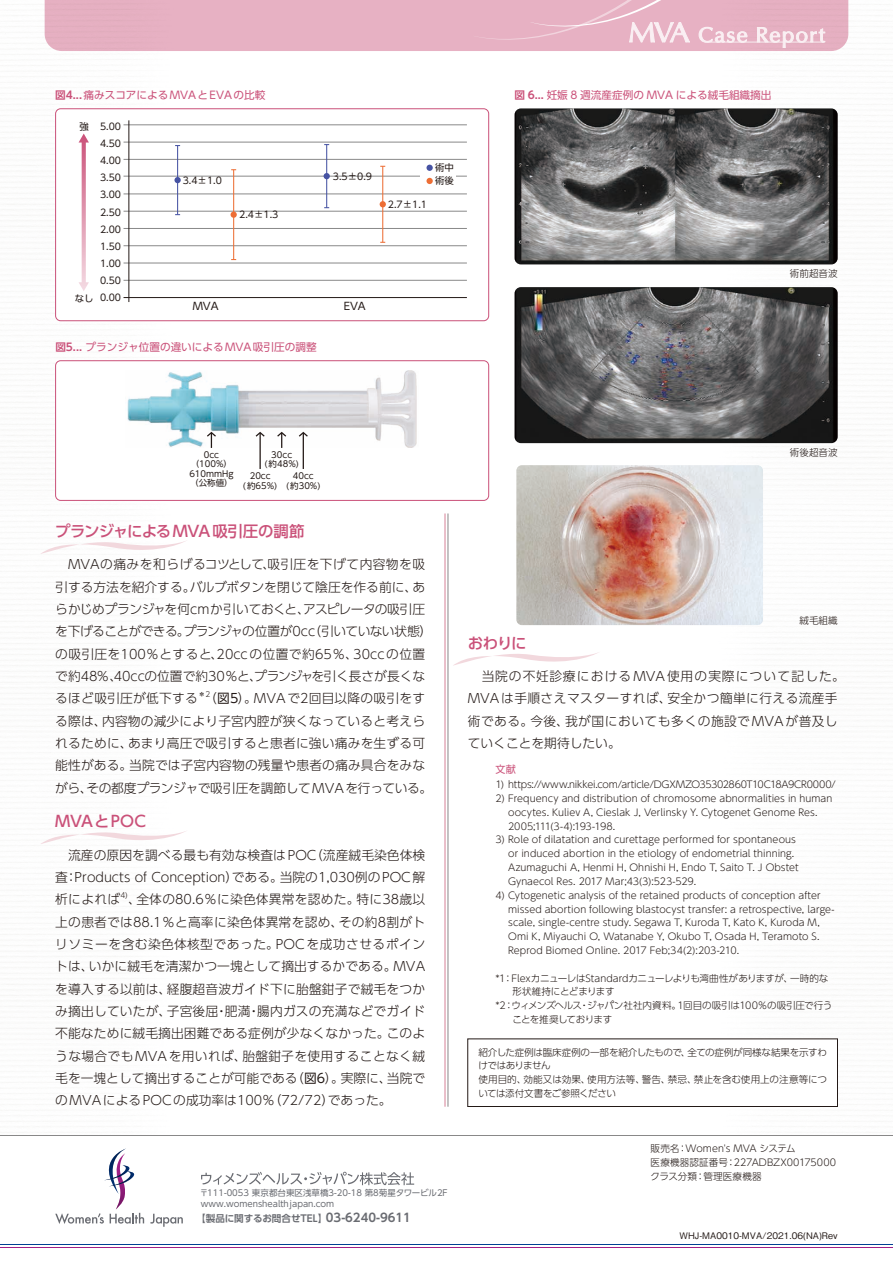
<style>
.page{position:relative;width:893px;height:1263px;background:#fff}
.page>*{position:absolute;margin:0;border:0;box-sizing:border-box;transform-origin:0 0}
.t1{font:500 15.45px "UD Shin Go Pro";letter-spacing:-.02em;color:#ca5179}
.t2{font:500 15.45px "UD Shin Go Pro";letter-spacing:.005em;color:#ca5179}
.t3{font:300 12.75px/22.4px "UD Shin Go Pro";letter-spacing:.005em;color:#231916}
.t4{font:300 12.75px/22.4px "UD Shin Go Pro";letter-spacing:.04em;color:#231916}
.t5{font:10.65px "UD Shin Go Pro";color:#ca5179}
.t6{font:10.35px "UD Shin Go Pro";color:#231916}
.t7{font:10.05px "UD Shin Go Pro";color:#ca5179}
.t8{font:300 9.6px/13.8px "UD Shin Go Pro";color:#231916}
.t9{font:300 9.6px/13.8px "UD Shin Go Pro";letter-spacing:-.02em;color:#231916}
.t10{font:300 9.6px "UD Shin Go Pro";letter-spacing:-.03em;color:#231916}
.t11{font:300 9.6px "UD Shin Go Pro";letter-spacing:-.025em;color:#231916}
.t12{font:700 9.6px "UD Shin Go Pro De";color:#6a6c72}
.t13{font:300 9.6px "UD Shin Go Pro";letter-spacing:-.06em;color:#231916}
.t14{font:9.45px/17.2px "UD Shin Go Pro";color:#231916;text-align:justify}
.t15{font:500 9px "Gothic BBB Pro";color:#231916}
.t16{font:8.55px/10.6px "UD Shin Go Pro";color:#6a6c72}
.t17{font:8.55px/9.6px "UD Shin Go Pro";color:#231916;text-align:center}
.t18{font:300 7.5px "UD Shin Go Pro";color:#231916}
.s1{font-family:"UD Shin Go Pro De";font-weight:700}
.s2{font-weight:400}
.s3{font-size:11.7px}
</style>
<div class="page">
<svg style="left:201px;top:1172px;width:213px;height:13px"></svg>
<svg style="left:55px;top:1148px;width:89px;height:76px"></svg>
<svg style="left:150px;top:1214px;width:33px;height:13px"></svg>
<div style="left:45px;top:0;width:803px;height:51px;background:#e7b1c3"></div>
<hr style="left:0;top:1135px;width:893px;height:1px;background:#898888">
<hr style="left:0;top:1244px;width:893px;height:1px;background:#004093">
<hr style="left:0;top:1247px;width:893px;height:1px;background:#a01f87">
<hr style="left:445px;top:513px;width:1px;height:594px;background:#d68097">
<hr style="left:448px;top:513px;width:1px;height:594px;background:#898888">
<div style="left:468px;top:1039px;width:370px;height:68px;border:1px solid #231916"></div>
<svg style="left:41px;top:541px;width:145px;height:13px"></svg>
<svg style="left:41px;top:831px;width:145px;height:13px"></svg>
<img style="left:514px;top:108px;width:324px;height:156px">
<img style="left:514px;top:287px;width:324px;height:156px">
<img style="left:516px;top:465px;width:247px;height:160px">
<svg style="left:444px;top:649px;width:155px;height:26px"></svg>
<div style="left:55px;top:360px;width:434px;height:141px;border:1px solid #ca5179;border-radius:5px"></div>
<img style="left:127px;top:370px;width:290px;height:77px">
<svg style="left:206px;top:431px;width:11px;height:17px"></svg>
<hr style="left:124px;top:176px;width:343px;height:1px;background:#898989">
<div style="left:421px;top:162px;width:35px;height:24px;background:#fff"></div>
<hr style="left:124px;top:228px;width:343px;height:1px;background:#898989">
<hr style="left:124px;top:245px;width:343px;height:1px;background:#898989">
<hr style="left:124px;top:263px;width:343px;height:1px;background:#898989">
<hr style="left:124px;top:280px;width:343px;height:1px;background:#898989">
<hr style="left:124px;top:297px;width:343px;height:1px;background:#231916">
<hr style="left:124px;top:211px;width:343px;height:1px;background:#898989">
<hr style="left:124px;top:194px;width:343px;height:1px;background:#898989">
<hr style="left:124px;top:159px;width:343px;height:1px;background:#898989">
<hr style="left:124px;top:142px;width:343px;height:1px;background:#898989">
<hr style="left:124px;top:125px;width:343px;height:1px;background:#898989">
<hr style="left:129px;top:120px;width:1px;height:182px;background:#231916">
<hr style="left:177px;top:146px;width:1px;height:69px;background:#4653a3">
<hr style="left:233px;top:170px;width:1px;height:90px;background:#ed6e35">
<hr style="left:382px;top:166px;width:1px;height:76px;background:#ed6e35">
<hr style="left:326px;top:145px;width:1px;height:63px;background:#4653a3">
<div style="left:174px;top:177px;width:7px;height:6px;background:#4653a3;border-radius:50%"></div>
<svg style="left:231px;top:212px;width:6px;height:6px"></svg>
<svg style="left:324px;top:173px;width:6px;height:6px"></svg>
<svg style="left:380px;top:201px;width:6px;height:6px"></svg>
<div style="left:426px;top:165px;width:7px;height:6px;background:#4653a3;border-radius:50%"></div>
<div style="left:426px;top:178px;width:7px;height:6px;background:#ed6e35;border-radius:50%"></div>
<svg style="left:79px;top:134px;width:10px;height:157px"></svg>
<div style="left:55px;top:108px;width:434px;height:213px;border:1px solid #ca5179;border-radius:5px"></div>
<hr style="left:259px;top:433px;width:2px;height:36px;background:#231916">
<svg style="left:254px;top:431px;width:12px;height:7px"></svg>
<svg style="left:276px;top:431px;width:12px;height:17px"></svg>
<hr style="left:303px;top:433px;width:1px;height:36px;background:#231916">
<svg style="left:297px;top:431px;width:12px;height:7px"></svg>
<p class="t5" style="left:55px;top:86px;width:212px"><span class="s1">図4...</span>痛みスコアによるMVAとEVAの比較</p>
<p class="t5" style="left:514px;top:86px;width:258px"><span class="s1">図 6...</span> 妊娠 8 週流産症例の MVA による絨毛組織摘出</p>
<p class="t14" style="left:79px;top:117px;width:11px">強</p>
<p class="t14" style="left:100px;top:117px;width:23px">5.00</p>
<p class="t14" style="left:100px;top:134px;width:23px">4.50</p>
<p class="t14" style="left:100px;top:151px;width:23px">4.00</p>
<p class="t14" style="left:100px;top:169px;width:23px">3.50<br>3.00<br>2.50<br>2.00<br>1.50<br>1.00<br>0.50<br>0.00</p>
<p class="t14" style="left:75px;top:289px;width:20px">なし</p>
<p class="t14" style="left:183px;top:171px;width:41px">3.4±1.0</p>
<p class="t14" style="left:239px;top:205px;width:41px">2.4±1.3</p>
<p class="t14" style="left:333px;top:168px;width:41px">3.5±0.9</p>
<p class="t6" style="left:193px;top:297px;width:27px">MVA</p>
<p class="t6" style="left:344px;top:297px;width:24px">EVA</p>
<p class="t5" style="left:55px;top:338px;width:263px"><span class="s1">図5...</span> プランジャ位置の違いによるMVA吸引圧の調整</p>
<p class="t14" style="left:388px;top:195px;width:41px">2.7±1.1</p>
<p class="t14" style="left:435px;top:160px;width:20px;line-height:13.2px">術中術後</p>
<p class="t8" style="left:790px;top:266px;width:49px">術前超音波</p>
<p class="t17" style="left:189px;top:449px;width:46px">0cc（100%）<br>610mmHg（公称値）</p>
<p class="t17" style="left:264px;top:449px;width:36px">30cc<br>(約48%)</p>
<p class="t17" style="left:243px;top:471px;width:36px">20cc<br>(約65%)</p>
<p class="t17" style="left:286px;top:471px;width:36px">40cc<br>(約30%)</p>
<p class="t1" style="left:55px;top:518px;width:251px">プランジャによるMVA 吸引圧の調節</p>
<p class="t3" style="left:55px;top:553px;width:379px">　MVAの痛みを和らげるコツとして、吸引圧を下げて内容物を吸引する方法を紹介する。バルブボタンを閉じて陰圧を作る前に、あらかじめプランジャを何cmか引いておくと、アスピレータの吸引圧を下げることができる。プランジャの位置が0cc（引いていない状態）の吸引圧を100％とすると、20ccの位置で約65％、30ccの位置で約48％、40ccの位置で約30％と、プランジャを引く長さが長くなるほど吸引圧が低下する</p>
<p class="t18" style="left:198px;top:688px;width:14px">＊2</p>
<p class="t3" style="left:55px;top:687px;width:379px;text-indent:149px">（<span class="s2">図5</span>）。MVAで2回目以降の吸引をする際は、内容物の減少により子宮内腔が狭くなっていると考えられるために、あまり高圧で吸引すると患者に強い痛みを生ずる可能性がある。当院では子宮内容物の残量や患者の痛み具合をみながら、その都度プランジャで吸引圧を調節してMVAを行っている。</p>
<p class="t2" style="left:55px;top:809px;width:92px">MVAとPOC</p>
<p class="t3" style="left:55px;top:843px;width:371px;text-align:justify">　流産の原因を調べる最も有効な検査はPOC（流産絨毛染色体検査：Products of Conception）である。当院の1,030例のPOC解析によれば</p>
<p class="t18" style="left:120px;top:889px;width:9px">4)</p>
<p class="t3" style="left:55px;top:888px;width:371px;text-align:justify;text-indent:73px">、全体の80.6％に染色体異常を認めた。特に38歳以上の患者では88.1％と高率に染色体異常を認め、その約8割がトリソミーを含む染色体核型であった。POCを成功させるポイントは、いかに絨毛を清潔かつ一塊として摘出するかである。MVAを導入する以前は、経腹超音波ガイド下に胎盤鉗子で絨毛をつかみ摘出していたが、子宮後屈・肥満・腸内ガスの充満などでガイド不能なために絨毛摘出困難である症例が少なくなかった。このような場合でもMVAを用いれば、胎盤鉗子を使用することなく絨毛を一塊として摘出することが可能である（<span class="s2">図6</span>）。実際に、当院でのMVAによるPOCの成功率は100％（72/72）であった。</p>
<p class="t16" style="left:200px;top:1187px;width:250px">〒111-0053 東京都台東区浅草橋3-20-18 第8菊星タワービル2F www.womenshealthjapan.com</p>
<p class="t12" style="left:196px;top:1211px;width:216px">【製品に関するお問合せTEL】<span class="s3">03-6240-9611</span></p>
<p class="t8" style="left:790px;top:445px;width:49px">術後超音波</p>
<p class="t8" style="left:799px;top:613px;width:40px">絨毛組織</p>
<p class="t1" style="left:468px;top:630px;width:60px">おわりに</p>
<p class="t4" style="left:468px;top:664px;width:379px">　当院の不妊診療におけるMVA使用の実際について記した。<br>MVAは手順さえマスターすれば、安全かつ簡単に行える流産手術である。今後、我が国においても多くの施設でMVAが普及していくことを期待したい。</p>
<p class="t7" style="left:495px;top:761px;width:22px">文献</p>
<p class="t10" style="left:495px;top:777px;width:342px">1) https://www.nikkei.com/article/DGXMZO35302860T10C18A9CR0000/</p>
<p class="t8" style="left:508px;top:791px;width:326px;text-indent:-13px">2) Frequency and distribution of chromosome abnormalities in human oocytes. Kuliev A, Cieslak J, Verlinsky Y. Cytogenet Genome Res.<br>2005;111(3-4):193-198.</p>
<p class="t8" style="left:508px;top:832px;width:292px;text-indent:-13px">3) Role of dilatation and curettage performed for spontaneous or induced abortion in the etiology of endometrial thinning.<br>Azumaguchi A, Henmi H, Ohnishi H, Endo T, Saito T. J Obstet Gynaecol Res. 2017 Mar;43(3):523-529.</p>
<p class="t8" style="left:508px;top:888px;width:328px;text-indent:-13px">4) Cytogenetic analysis of the retained products of conception after missed abortion following blastocyst transfer: a retrospective, large&shy;scale, single-centre study. Segawa T, Kuroda T, Kato K, Kuroda M, Omi K, Miyauchi O, Watanabe Y, Okubo T, Osada H, Teramoto S.<br>Reprod Biomed Online. 2017 Feb;34(2):203-210.</p>
<p class="t9" style="left:495px;top:971px;width:335px">*1：FlexカニューレはStandardカニューレよりも湾曲性がありますが、一時的な</p>
<p class="t11" style="left:512px;top:984px;width:104px">形状維持にとどまります</p>
<p class="t11" style="left:495px;top:998px;width:339px">*2：ウィメンズヘルス・ジャパン社社内資料。1回目の吸引は100％の吸引圧で行う</p>
<p class="t13" style="left:512px;top:1012px;width:101px">ことを推奨しております</p>
<p class="t9" style="left:478px;top:1045px;width:350px">紹介した症例は臨床症例の一部を紹介したもので、全ての症例が同様な結果を示すわけではありません<br>使用目的、効能又は効果、使用方法等、警告、禁忌、禁止を含む使用上の注意等については添付文書をご参照ください</p>
<p class="t8" style="left:651px;top:1141px;width:187px">販売名：Women's MVA システム<br>医療機器認証番号：227ADBZX00175000クラス分類：管理医療機器</p>
<p class="t15" style="left:680px;top:1228px;width:160px">WHJ-MA0010-MVA/2021.06(NA)Rev</p>
</div>
